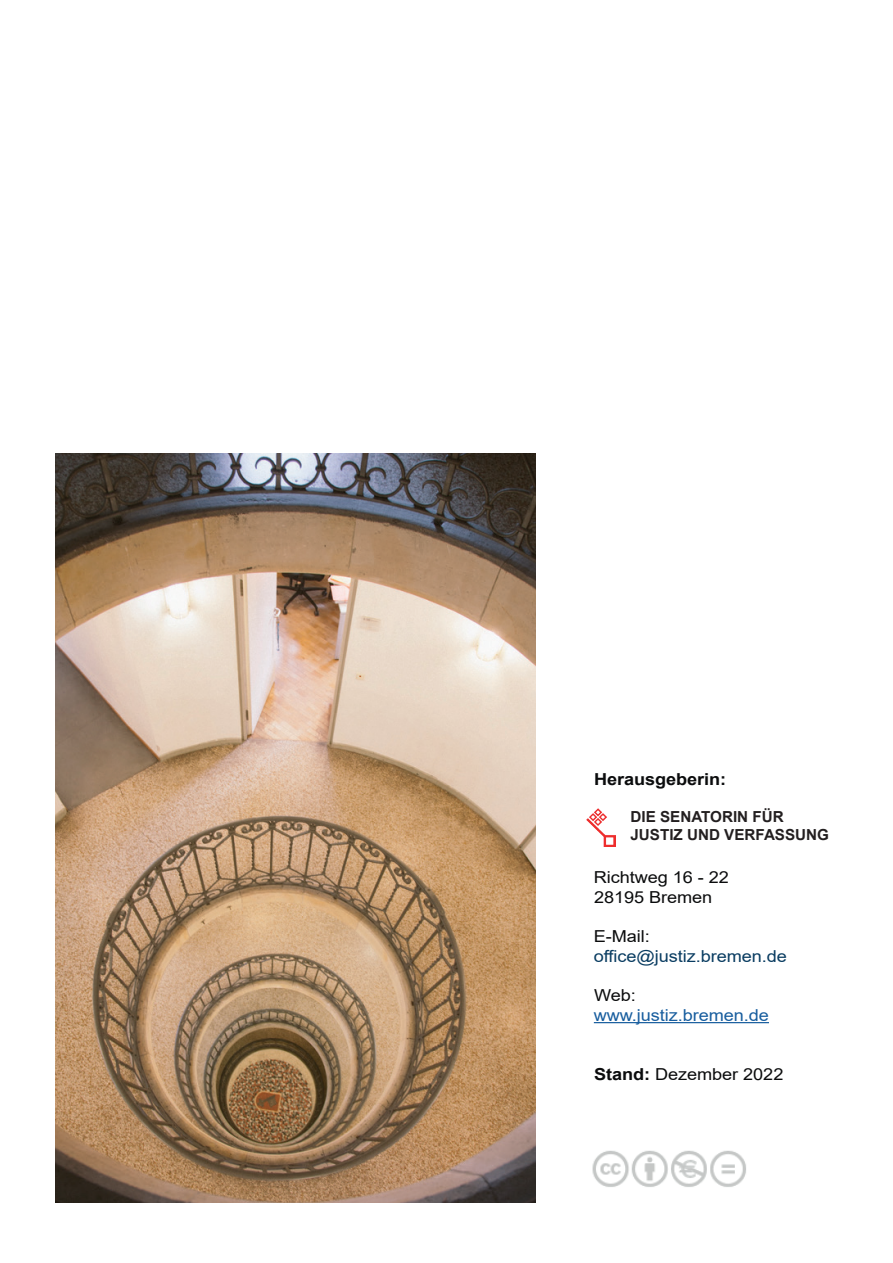
<style>
.page{position:relative;width:893px;height:1263px;background:#fff}
.page>*{position:absolute;margin:0;border:0;box-sizing:border-box;transform-origin:0 0}
.t1{font:16.5px/19.6px "Arial";letter-spacing:-.005em;color:#0b0c0d;scale:1.1 1}
.t2{font:16.5px "Arial";letter-spacing:-.005em;color:#093c61;scale:1.1 1}
.t3{font:16.5px "Arial";letter-spacing:-.005em;color:#175d9e;scale:1.1 1}
.t4{font:700 16.5px "Arial";letter-spacing:-.005em;color:#0b0c0d;scale:1.1 1}
.t5{font:700 15.15px/18.3px "Arial";color:#231f20}
.s1{font-weight:700}
</style>
<div class="page">
<hr style="left:594px;top:1022px;width:175px;height:1px;background:#175d9e">
<img style="left:592px;top:1150px;width:154px;height:37px">
<img style="left:55px;top:453px;width:480px;height:750px">
<img style="left:587px;top:808px;width:28px;height:38px">
<p class="t4" style="left:594px;top:767px;width:122px">Herausgeberin:</p>
<p class="t5" style="left:630px;top:808px;width:200px">DIE SENATORIN FÜR<br>JUSTIZ UND VERFASSUNG</p>
<p class="t1" style="left:594px;top:867px;width:124px">Richtweg 16 - 22<br>28195 Bremen</p>
<p class="t1" style="left:594px;top:926px;width:52px">E-Mail:</p>
<p class="t2" style="left:594px;top:945px;width:177px">office@justiz.bremen.de</p>
<p class="t1" style="left:594px;top:985px;width:40px">Web:</p>
<p class="t3" style="left:594px;top:1004px;width:161px">www.justiz.bremen.de</p>
<p class="t1" style="left:594px;top:1064px;width:174px"><span class="s1">Stand:</span> Dezember 2022</p>
</div>
